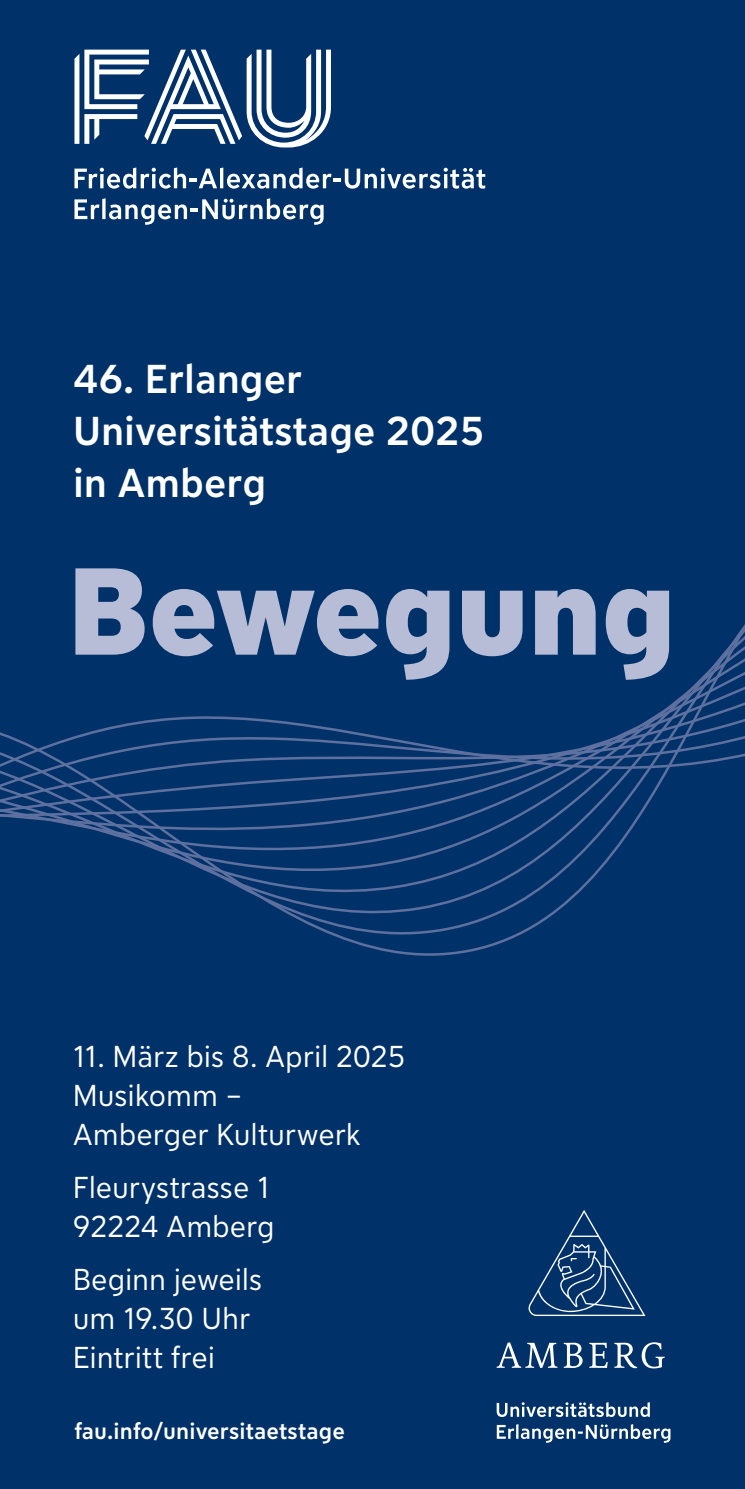
<style>
.page{position:relative;width:745px;height:1489px;background:#fff}
.page>*{position:absolute;margin:0;border:0;box-sizing:border-box;transform-origin:0 0}
.t1{font:900 122.5px "FAU Sans";letter-spacing:-.01em;color:#b7bdd6}
.t2{font:500 40px/52px "FAU Sans";color:#fff}
.t3{font:30px/39px "FAU Sans";letter-spacing:-.005em;color:#fff}
.t4{font:500 22.5px "FAU Sans";letter-spacing:.005em;color:#fff}
</style>
<div class="page">
<div style="left:0;top:0;width:744px;height:1488px;background:#003169"></div>
<svg style="left:0;top:626px;width:744px;height:330px"></svg>
<svg style="left:74px;top:167px;width:411px;height:22px"></svg>
<svg style="left:74px;top:198px;width:249px;height:27px"></svg>
<svg style="left:74px;top:50px;width:257px;height:97px"></svg>
<svg style="left:528px;top:1210px;width:117px;height:105px"></svg>
<svg style="left:496px;top:1342px;width:61px;height:25px"></svg>
<svg style="left:563px;top:1342px;width:19px;height:25px"></svg>
<svg style="left:589px;top:1342px;width:18px;height:25px"></svg>
<svg style="left:614px;top:1342px;width:50px;height:26px"></svg>
<svg style="left:496px;top:1402px;width:174px;height:40px"></svg>
<h2 class="t2" style="left:73px;top:350px;width:412px">46. Erlanger<br>Universitätstage 2025 in Amberg</h2>
<h1 class="t1" style="left:67px;top:524px;width:610px">Bewegung</h1>
<p class="t3" style="left:73px;top:1034px;width:334px">11. März bis 8. April 2025<br>Musikomm –<br>Amberger Kulturwerk</p>
<p class="t3" style="left:73px;top:1165px;width:203px">Fleurystrasse 1<br>92224 Amberg</p>
<p class="t3" style="left:73px;top:1257px;width:191px">Beginn jeweils um 19.30 Uhr<br>Eintritt frei</p>
<p class="t4" style="left:74px;top:1414px;width:272px">fau.info/universitaetstage</p>
</div>
